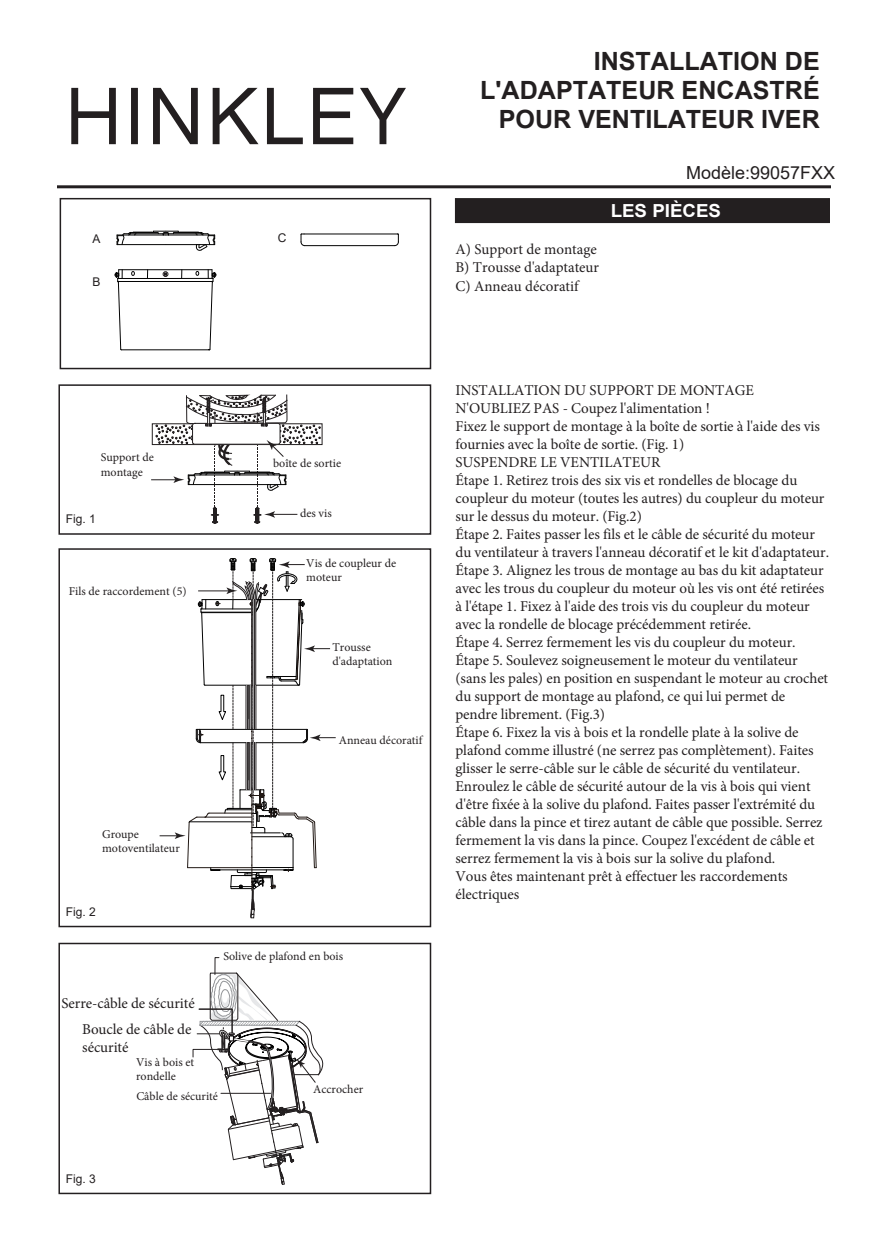
<style>
.page{position:relative;width:888px;height:1260px;background:#fff}
.page>*{position:absolute;margin:0;border:0;box-sizing:border-box;transform-origin:0 0}
.t1{font:700 25.05px/29.2px "Arial";color:#231f20;text-align:right}
.t2{font:18px "Arial";color:#231f20}
.t3{font:700 18px "Arial";color:#fff;scale:1.04 1}
.t4{font:15px/18px "Minion Pro";letter-spacing:-.005em;color:#231f20}
.t5{font:15px/26.2px "Minion Pro";letter-spacing:-.005em;color:#221e1f;text-align:right}
.t6{font:12px/14.4px "Minion Pro";color:#231f20}
.t7{font:12px "Arial";color:#231f20}
</style>
<div class="page">
<hr style="left:57px;top:185px;width:774px;height:3px;background:#231f20">
<div style="left:58px;top:548px;width:373px;height:379px;border:2px solid #231f20"></div>
<div style="left:58px;top:384px;width:373px;height:151px;border:2px solid #231f20"></div>
<svg style="left:71px;top:88px;width:335px;height:56px"></svg>
<div style="left:58px;top:943px;width:373px;height:251px;border:2px solid #231f20"></div>
<svg style="left:192px;top:957px;width:132px;height:228px"></svg>
<div style="left:455px;top:198px;width:375px;height:25px;background:#231f20;border:1px solid #231f20"></div>
<div style="left:60px;top:198px;width:371px;height:171px;border:2px solid #231f20"></div>
<hr style="left:119px;top:269px;width:93px;height:1px;background:#030303">
<svg style="left:394px;top:233px;width:5px;height:13px"></svg>
<svg style="left:300px;top:233px;width:6px;height:13px"></svg>
<hr style="left:304px;top:234px;width:93px;height:1px;background:#030303">
<hr style="left:305px;top:245px;width:90px;height:1px;background:#030303">
<hr style="left:221px;top:1093px;width:50px;height:1px;background:#252122">
<svg style="left:117px;top:230px;width:98px;height:21px"></svg>
<svg style="left:151px;top:394px;width:170px;height:130px"></svg>
<svg style="left:114px;top:270px;width:103px;height:81px"></svg>
<svg style="left:160px;top:558px;width:176px;height:361px"></svg>
<p class="t7" style="left:93px;top:231px;width:10px">A</p>
<p class="t7" style="left:93px;top:274px;width:10px">B</p>
<p class="t7" style="left:278px;top:229px;width:10px">C</p>
<h1 class="t1" style="left:480px;top:46px;width:341px">INSTALLATION DE<br>L'ADAPTATEUR ENCASTRÉ<br>POUR VENTILATEUR IVER</h1>
<p class="t2" style="left:686px;top:161px;width:151px">Modèle:99057FXX</p>
<p class="t4" style="left:455px;top:239px;width:145px;line-height:18.5px">A) Support de montage<br>B) Trousse d'adaptateur<br>C) Anneau décoratif</p>
<p class="t3" style="left:611px;top:198px;width:108px">LES PIÈCES</p>
<p class="t6" style="left:101px;top:449px;width:55px;line-height:15.1px">Support de montage</p>
<p class="t7" style="left:66px;top:511px;width:32px">Fig. 1</p>
<p class="t6" style="left:69px;top:583px;width:119px">Fils de raccordement (5)</p>
<p class="t6" style="left:273px;top:455px;width:70px">boîte de sortie</p>
<p class="t6" style="left:300px;top:506px;width:33px">des vis</p>
<p class="t6" style="left:306px;top:556px;width:91px">Vis de coupleur de moteur</p>
<p class="t6" style="left:333px;top:640px;width:62px">Trousse d'adaptation</p>
<p class="t6" style="left:339px;top:733px;width:85px">Anneau décoratif</p>
<p class="t6" style="left:102px;top:827px;width:79px">Groupe motoventilateur</p>
<p class="t7" style="left:66px;top:903px;width:32px">Fig. 2</p>
<p class="t5" style="left:62px;top:990px;width:135px">Serre-câble de sécurité<br>Boucle de câble de</p>
<p class="t5" style="left:82px;top:1034px;width:48px">sécurité</p>
<p class="t6" style="left:136px;top:1055px;width:60px">Vis à bois et rondelle</p>
<p class="t6" style="left:223px;top:948px;width:121px">Solive de plafond en bois</p>
<p class="t7" style="left:66px;top:1171px;width:32px">Fig. 3</p>
<p class="t6" style="left:136px;top:1088px;width:83px">Câble de sécurité</p>
<p class="t6" style="left:313px;top:1081px;width:52px">Accrocher</p>
<p class="t4" style="left:456px;top:381px;width:375px">INSTALLATION DU SUPPORT DE MONTAGE N'OUBLIEZ PAS - Coupez l'alimentation !<br>Fixez le support de montage à la boîte de sortie à l'aide des vis fournies avec la boîte de sortie. (Fig. 1)<br>SUSPENDRE LE VENTILATEUR<br>Étape 1. Retirez trois des six vis et rondelles de blocage du coupleur du moteur (toutes les autres) du coupleur du moteur sur le dessus du moteur. (Fig.2)<br>Étape 2. Faites passer les fils et le câble de sécurité du moteur du ventilateur à travers l'anneau décoratif et le kit d'adaptateur.<br>Étape 3. Alignez les trous de montage au bas du kit adaptateur avec les trous du coupleur du moteur où les vis ont été retirées à l'étape 1. Fixez à l'aide des trois vis du coupleur du moteur avec la rondelle de blocage précédemment retirée.<br>Étape 4. Serrez fermement les vis du coupleur du moteur.<br>Étape 5. Soulevez soigneusement le moteur du ventilateur (sans les pales) en position en suspendant le moteur au crochet du support de montage au plafond, ce qui lui permet de pendre librement. (Fig.3)<br>Étape 6. Fixez la vis à bois et la rondelle plate à la solive de plafond comme illustré (ne serrez pas complètement). Faites glisser le serre-câble sur le câble de sécurité du ventilateur.<br>Enroulez le câble de sécurité autour de la vis à bois qui vient d'être fixée à la solive du plafond. Faites passer l'extrémité du câble dans la pince et tirez autant de câble que possible. Serrez fermement la vis dans la pince. Coupez l'excédent de câble et serrez fermement la vis à bois sur la solive du plafond.<br>Vous êtes maintenant prêt à effectuer les raccordements électriques</p>
</div>
